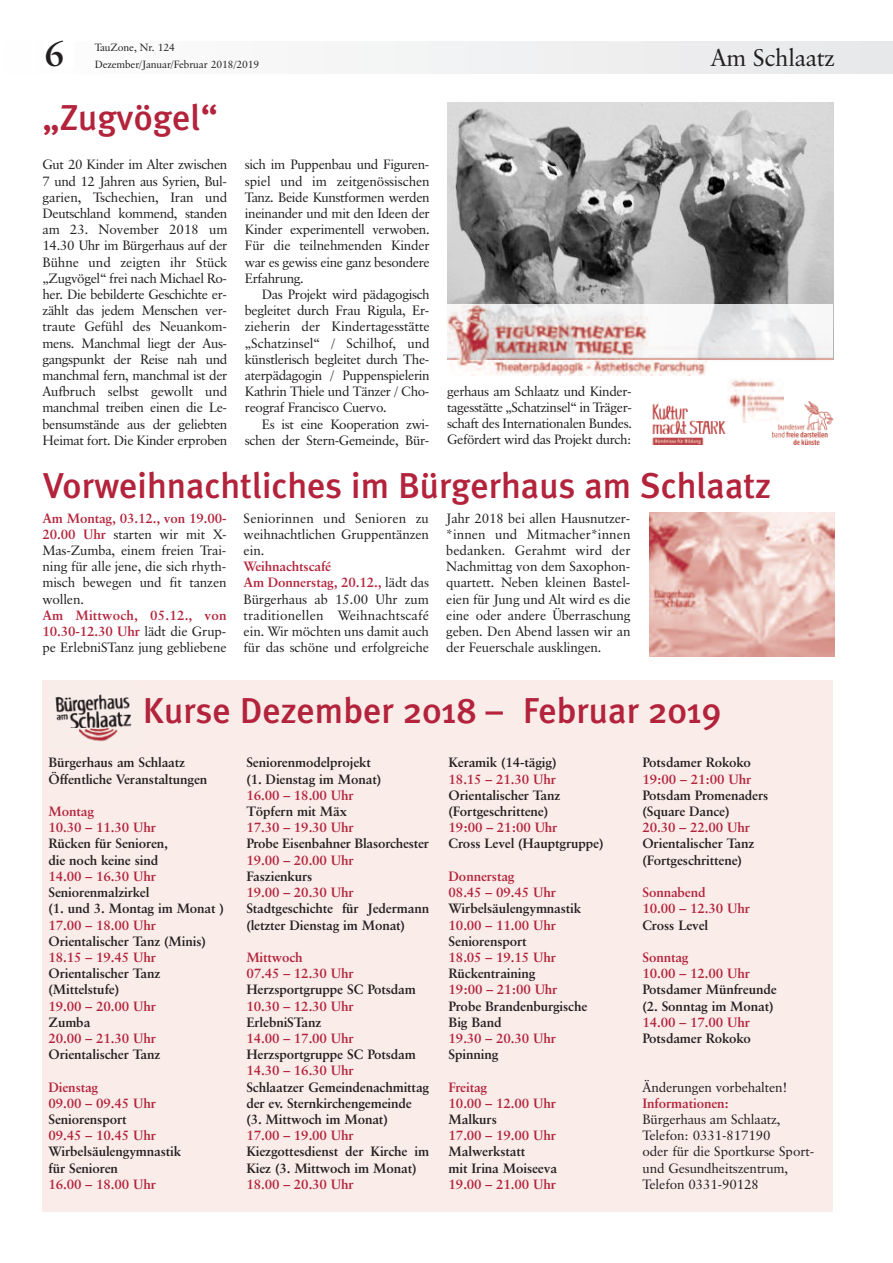
<style>
.page{position:relative;width:893px;height:1263px;background:#fff}
.page>*{position:absolute;margin:0;border:0;box-sizing:border-box;transform-origin:0 0}
.t1{font:500 36px "Meta Plus";color:#b3233b}
.t2{font:700 36px "Classical Garamond BT";color:#231f20}
.t3{font:24px "Classical Garamond BT";letter-spacing:-.01em;color:#231f20}
.t4{font:13.5px/16.2px "Classical Garamond BT";letter-spacing:-.01em;color:#231f20;text-align:justify}
.t5{font:700 13.5px/16.2px "Classical Garamond BT";letter-spacing:-.01em;color:#231f20}
.t6{font:700 13.5px/16.2px "Classical Garamond BT";letter-spacing:-.01em;color:#b3233b}
.t7{font:13.5px/16.2px "Classical Garamond BT";letter-spacing:-.03em;color:#231f20;text-align:right}
.t8{font:10.5px "Classical Garamond BT";letter-spacing:-.01em;color:#231f20}
.s1{font-weight:700;color:#b3233b}
</style>
<div class="page">
<img style="left:773px;top:401px;width:61px;height:43px">
<img style="left:652px;top:403px;width:74px;height:42px">
<img style="left:728px;top:379px;width:56px;height:44px">
<div style="left:0;top:41px;width:893px;height:33px;background:#f2f3f4"></div>
<div style="left:45px;top:38px;width:29px;height:30px;background:#fff"></div>
<div style="left:43px;top:681px;width:790px;height:531px;background:#f9ece9"></div>
<img style="left:447px;top:102px;width:386px;height:274px">
<img style="left:55px;top:694px;width:77px;height:48px">
<img style="left:650px;top:512px;width:185px;height:145px">
<img style="left:447px;top:304px;width:386px;height:56px">
<h1 class="t2" style="left:45px;top:39px;width:22px">6</h1>
<p class="t8" style="left:95px;top:43px;width:82px">TauZone, Nr. 124</p>
<p class="t8" style="left:95px;top:60px;width:166px">Dezember/Januar/Februar 2018/2019</p>
<h1 class="t1" style="left:43px;top:97px;width:177px">„Zugvögel“</h1>
<p class="t4" style="left:43px;top:158px;width:186px">Gut 20 Kinder im Alter zwischen 7 und 12 Jahren aus Syrien, Bul&shy;garien, Tschechien, Iran und Deutschland kommend, standen am 23. November 2018 um 14.30 Uhr im Bürgerhaus auf der Bühne und zeigten ihr Stück „Zugvögel“ frei nach Michael Ro&shy;her. Die bebilderte Geschichte er&shy;zählt das jedem Menschen ver&shy;traute Gefühl des Neuankom&shy;mens. Manchmal liegt der Aus&shy;gangspunkt der Reise nah und manchmal fern, manchmal ist der Aufbruch selbst gewollt und manchmal treiben einen die Le&shy;bensumstände aus der geliebten Heimat fort. Die Kinder erproben</p>
<p class="t4" style="left:245px;top:158px;width:186px">sich im Puppenbau und Figuren&shy;spiel und im zeitgenössischen Tanz. Beide Kunstformen werden ineinander und mit den Ideen der Kinder experimentell verwoben.<br>Für die teilnehmenden Kinder war es gewiss eine ganz besondere Erfahrung.</p>
<p class="t4" style="left:245px;top:287px;width:186px;text-indent:17px">Das Projekt wird pädagogisch begleitet durch Frau Rigula, Er&shy;zieherin der Kindertagesstätte „Schatzinsel“ / Schilhof, und künstlerisch begleitet durch The&shy;aterpädagogin / Puppenspielerin Kathrin Thiele und Tänzer / Cho&shy;reograf Francisco Cuervo.</p>
<p class="t7" style="left:245px;top:417px;width:186px">Es ist eine Kooperation zwi&shy;schen der Stern-Gemeinde, Bür-</p>
<p class="t4" style="left:447px;top:384px;width:186px">gerhaus am Schlaatz und Kinder&shy;tagesstätte „Schatzinsel“ in Träger&shy;schaft des Internationalen Bundes.<br>Gefördert wird das Projekt durch:</p>
<h2 class="t3" style="left:711px;top:47px;width:125px">Am Schlaatz</h2>
<h1 class="t1" style="left:43px;top:464px;width:730px">Vorweihnachtliches im Bürgerhaus am Schlaatz</h1>
<p class="t4" style="left:42px;top:511px;width:186px"><span class="s1">Am Montag, 03.12., von 19.00- 20.00 Uhr</span> starten wir mit X-Mas-Zumba, einem freien Trai&shy;ning für alle jene, die sich rhyth&shy;misch bewegen und fit tanzen wollen.</p>
<p class="t4" style="left:42px;top:608px;width:186px"><span class="s1">Am Mittwoch, 05.12., von 10.30-12.30 Uhr</span> lädt die Grup&shy;pe ErlebniSTanz jung gebliebene</p>
<p class="t4" style="left:244px;top:511px;width:187px">Seniorinnen und Senioren zu weihnachtlichen Gruppentänzen ein.</p>
<p class="t4" style="left:244px;top:559px;width:187px;text-align:left"><span class="s1">Weihnachtscafé<br>Am Donnerstag, 20.12.,</span> lädt das<br>Bürgerhaus ab 15.00 Uhr zum traditionellen Weihnachtscafé ein. Wir möchten uns damit auch für das schöne und erfolgreiche</p>
<p class="t4" style="left:446px;top:511px;width:186px">Jahr 2018 bei allen Hausnutzer-*innen und Mitmacher*innen bedanken. Gerahmt wird der Nachmittag von dem Saxophon&shy;quartett. Neben kleinen Bastel&shy;eien für Jung und Alt wird es die eine oder andere Überraschung geben. Den Abend lassen wir an der Feuerschale ausklingen.</p>
<h1 class="t1" style="left:143px;top:690px;width:580px">Kurse Dezember 2018 – Februar 2019</h1>
<p class="t5" style="left:49px;top:756px;width:160px">Bürgerhaus am Schlaatz<br>Öffentliche Veranstaltungen</p>
<p class="t6" style="left:49px;top:804px;width:109px">Montag<br>10.30 – 11.30 Uhr</p>
<p class="t5" style="left:49px;top:837px;width:121px">Rücken für Senioren, die noch keine sind</p>
<p class="t6" style="left:49px;top:869px;width:109px">14.00 – 16.30 Uhr</p>
<p class="t5" style="left:49px;top:885px;width:177px">Seniorenmalzirkel<br>(1. und 3. Montag im Monat )</p>
<p class="t6" style="left:49px;top:918px;width:109px">17.00 – 18.00 Uhr</p>
<p class="t5" style="left:49px;top:934px;width:159px">Orientalischer Tanz (Minis)</p>
<p class="t6" style="left:49px;top:950px;width:109px">18.15 – 19.45 Uhr</p>
<p class="t5" style="left:49px;top:966px;width:113px">Orientalischer Tanz (Mittelstufe)</p>
<p class="t6" style="left:49px;top:999px;width:109px">19.00 – 20.00 Uhr</p>
<p class="t5" style="left:49px;top:1015px;width:43px">Zumba</p>
<p class="t6" style="left:49px;top:1031px;width:109px">20.00 – 21.30 Uhr</p>
<p class="t5" style="left:49px;top:1047px;width:113px">Orientalischer Tanz</p>
<p class="t6" style="left:49px;top:1080px;width:109px">Dienstag<br>09.00 – 09.45 Uhr</p>
<p class="t5" style="left:49px;top:1112px;width:80px">Seniorensport</p>
<p class="t6" style="left:49px;top:1128px;width:109px">09.45 – 10.45 Uhr</p>
<p class="t5" style="left:49px;top:1145px;width:134px">Wirbelsäulengymnastik für Senioren</p>
<p class="t6" style="left:49px;top:1177px;width:109px">16.00 – 18.00 Uhr</p>
<p class="t5" style="left:246px;top:756px;width:136px">Seniorenmodelprojekt (1. Dienstag im Monat)</p>
<p class="t6" style="left:246px;top:788px;width:109px">16.00 – 18.00 Uhr</p>
<p class="t5" style="left:246px;top:804px;width:102px">Töpfern mit Mäx</p>
<p class="t6" style="left:246px;top:821px;width:109px">17.30 – 19.30 Uhr</p>
<p class="t5" style="left:246px;top:837px;width:184px">Probe Eisenbahner Blasorchester</p>
<p class="t6" style="left:246px;top:853px;width:109px">19.00 – 20.00 Uhr</p>
<p class="t5" style="left:246px;top:869px;width:68px">Faszienkurs</p>
<p class="t6" style="left:246px;top:885px;width:109px">19.00 – 20.30 Uhr</p>
<p class="t5" style="left:246px;top:902px;width:184px">Stadtgeschichte für Jedermann (letzter Dienstag im Monat)</p>
<p class="t6" style="left:246px;top:950px;width:109px">Mittwoch<br>07.45 – 12.30 Uhr</p>
<p class="t5" style="left:246px;top:983px;width:171px">Herzsportgruppe SC Potsdam</p>
<p class="t6" style="left:246px;top:999px;width:109px">10.30 – 12.30 Uhr</p>
<p class="t5" style="left:246px;top:1015px;width:77px">ErlebniSTanz</p>
<p class="t6" style="left:246px;top:1031px;width:109px">14.00 – 17.00 Uhr</p>
<p class="t5" style="left:246px;top:1047px;width:171px">Herzsportgruppe SC Potsdam</p>
<p class="t6" style="left:246px;top:1064px;width:109px">14.30 – 16.30 Uhr</p>
<p class="t5" style="left:246px;top:1080px;width:184px">Schlaatzer Gemeindenachmittag der ev. Sternkirchengemeinde (3. Mittwoch im Monat)</p>
<p class="t6" style="left:246px;top:1128px;width:109px">17.00 – 19.00 Uhr</p>
<p class="t5" style="left:246px;top:1145px;width:184px">Kiezgottesdienst der Kirche im<br>Kiez (3. Mittwoch im Monat)</p>
<p class="t6" style="left:246px;top:1177px;width:109px">18.00 – 20.30 Uhr</p>
<p class="t5" style="left:449px;top:756px;width:109px">Keramik (14-tägig)</p>
<p class="t6" style="left:449px;top:772px;width:109px">18.15 – 21.30 Uhr</p>
<p class="t5" style="left:449px;top:788px;width:113px">Orientalischer Tanz (Fortgeschrittene)</p>
<p class="t6" style="left:449px;top:821px;width:110px">19:00 – 21:00 Uhr</p>
<p class="t5" style="left:449px;top:837px;width:156px">Cross Level (Hauptgruppe)</p>
<p class="t6" style="left:449px;top:869px;width:109px">Donnerstag<br>08.45 – 09.45 Uhr</p>
<p class="t5" style="left:449px;top:902px;width:134px">Wirbelsäulengymnastik</p>
<p class="t6" style="left:449px;top:918px;width:109px">10.00 – 11.00 Uhr</p>
<p class="t5" style="left:449px;top:934px;width:80px">Seniorensport</p>
<p class="t6" style="left:449px;top:950px;width:109px">18.05 – 19.15 Uhr</p>
<p class="t5" style="left:449px;top:966px;width:88px">Rückentraining</p>
<p class="t6" style="left:449px;top:983px;width:110px">19:00 – 21:00 Uhr</p>
<p class="t5" style="left:449px;top:999px;width:140px">Probe Brandenburgische<br>Big Band</p>
<p class="t6" style="left:449px;top:1031px;width:109px">19.30 – 20.30 Uhr</p>
<p class="t5" style="left:449px;top:1047px;width:51px">Spinning</p>
<p class="t6" style="left:449px;top:1080px;width:109px">Freitag<br>10.00 – 12.00 Uhr</p>
<p class="t5" style="left:449px;top:1112px;width:50px">Malkurs</p>
<p class="t6" style="left:449px;top:1128px;width:109px">17.00 – 19.00 Uhr</p>
<p class="t5" style="left:449px;top:1145px;width:110px">Malwerkstatt<br>mit Irina Moiseeva</p>
<p class="t6" style="left:449px;top:1177px;width:109px">19.00 – 21.00 Uhr</p>
<p class="t5" style="left:642px;top:756px;width:110px">Potsdamer Rokoko</p>
<p class="t6" style="left:642px;top:772px;width:110px">19:00 – 21:00 Uhr</p>
<p class="t5" style="left:642px;top:788px;width:127px">Potsdam Promenaders (Square Dance)</p>
<p class="t6" style="left:642px;top:821px;width:109px">20.30 – 22.00 Uhr</p>
<p class="t5" style="left:642px;top:837px;width:113px">Orientalischer Tanz (Fortgeschrittene)</p>
<p class="t6" style="left:642px;top:885px;width:109px">Sonnabend<br>10.00 – 12.30 Uhr</p>
<p class="t5" style="left:642px;top:918px;width:67px">Cross Level</p>
<p class="t6" style="left:642px;top:950px;width:109px">Sonntag<br>10.00 – 12.00 Uhr</p>
<p class="t5" style="left:642px;top:983px;width:136px">Potsdamer Münfreunde (2. Sonntag im Monat)</p>
<p class="t6" style="left:642px;top:1015px;width:109px">14.00 – 17.00 Uhr</p>
<p class="t5" style="left:642px;top:1031px;width:110px">Potsdamer Rokoko</p>
<p class="t4" style="left:642px;top:1080px;width:146px">Änderungen vorbehalten!</p>
<p class="t6" style="left:642px;top:1096px;width:88px">Informationen:</p>
<p class="t4" style="left:642px;top:1112px;width:173px;text-align:left">Bürgerhaus am Schlaatz,<br>Telefon: 0331-817190<br>oder für die Sportkurse Sport&shy;und Gesundheitszentrum,<br>Telefon 0331-90128</p>
</div>
